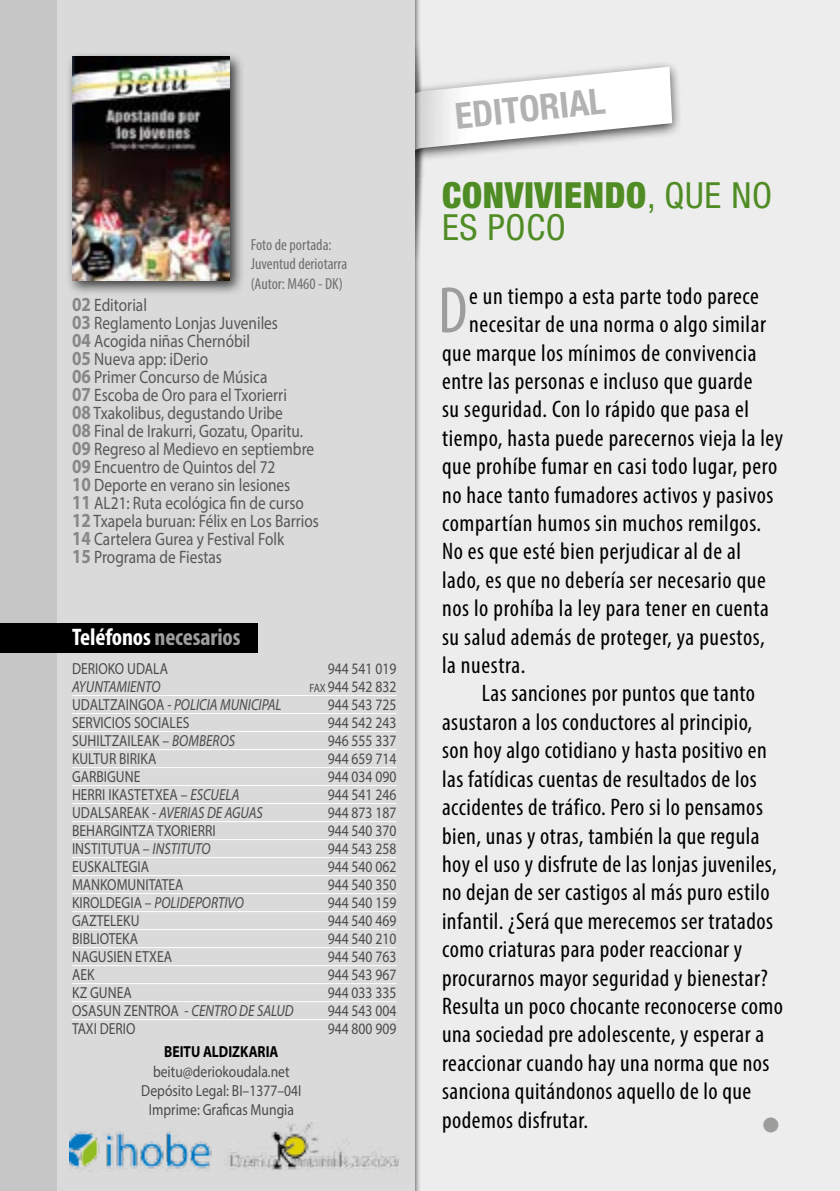
<style>
.page{position:relative;width:840px;height:1191px;background:#fff}
.page>*{position:absolute;margin:0;border:0;box-sizing:border-box;transform-origin:0 0}
.t1{font:condensed 66.2px "Myriad Pro";color:#9d9d9c}
.t2{font:300 condensed 40px "Helvetica";color:#9d9d9c}
.t3{font:condensed 36px/32px "Helvetica Neue LT Std";letter-spacing:.02em;color:#4f8c24}
.t4{font:700 condensed 36px "Helvetica Neue LT Std";color:#b3b2b2}
.t5{font:condensed 24px "Myriad Pro";letter-spacing:.02em;color:#000}
.t6{font:700 condensed 24px "Myriad Pro";letter-spacing:-.005em;color:#9d9d9c}
.t7{font:18px/18px "Myriad Pro";color:#575756;scale:.85 1}
.t8{font:16px/19.2px "Myriad Pro";color:#4a4a49;text-align:center;scale:.85 1}
.t9{font:italic 16px "Myriad Pro";color:#4a4a49;scale:.85 1}
.t10{font:condensed 16px/19.2px "Myriad Pro";color:#706f6f}
.t11{font:700 16px "Myriad Pro";color:#000;scale:.85 1}
.s1{font-weight:700;font-size:20px;color:#878787}
.s2{color:#fff}
.s3{font-size:12px}
.s4{font-style:normal}
.s5{font-style:italic}
.s6{font-weight:900}
</style>
<div class="page">
<div style="left:412px;top:0;width:427px;height:1191px;background:#ededed"></div>
<div style="left:392px;top:59px;width:290px;height:113px;background:#000;opacity:.75"></div>
<svg style="left:420px;top:58px;width:251px;height:175px"></svg>
<img style="left:420px;top:81px;width:104px;height:81px">
<div style="left:0;top:0;width:414px;height:1191px;background:#dadada"></div>
<img style="left:69px;top:1131px;width:143px;height:38px">
<img style="left:224px;top:1122px;width:175px;height:48px">
<div style="left:0;top:0;width:57px;height:1191px;background:#c6c6c6"></div>
<div style="left:0;top:623px;width:257px;height:29px;background:#000"></div>
<hr style="left:72px;top:695px;width:237px;height:1px;background:#fff">
<svg style="left:309px;top:695px;width:18px;height:1px"></svg>
<hr style="left:327px;top:695px;width:69px;height:1px;background:#fff">
<hr style="left:72px;top:713px;width:324px;height:1px;background:#fff">
<hr style="left:72px;top:731px;width:324px;height:1px;background:#fff">
<hr style="left:72px;top:749px;width:324px;height:1px;background:#fff">
<hr style="left:72px;top:767px;width:324px;height:1px;background:#fff">
<hr style="left:72px;top:785px;width:324px;height:1px;background:#fff">
<hr style="left:72px;top:803px;width:324px;height:1px;background:#fff">
<hr style="left:72px;top:821px;width:324px;height:1px;background:#fff">
<hr style="left:72px;top:839px;width:324px;height:1px;background:#fff">
<hr style="left:72px;top:857px;width:324px;height:1px;background:#fff">
<hr style="left:72px;top:875px;width:324px;height:1px;background:#fff">
<hr style="left:72px;top:893px;width:324px;height:1px;background:#fff">
<hr style="left:72px;top:911px;width:324px;height:1px;background:#fff">
<hr style="left:72px;top:929px;width:324px;height:1px;background:#fff">
<hr style="left:72px;top:947px;width:324px;height:1px;background:#fff">
<hr style="left:72px;top:965px;width:324px;height:1px;background:#fff">
<hr style="left:72px;top:983px;width:324px;height:1px;background:#fff">
<hr style="left:72px;top:1001px;width:324px;height:1px;background:#fff">
<hr style="left:72px;top:1019px;width:324px;height:1px;background:#fff">
<div style="left:65px;top:50px;width:180px;height:245px;background:#000;opacity:.75"></div>
<img style="left:72px;top:57px;width:158px;height:223px">
<p class="t10" style="left:251px;top:235px;width:98px">Foto de portada:<br>Juventud deriotarra (Autor: M460 - DK)</p>
<p class="t7" style="left:72px;top:296px;width:292px"><span class="s1">02</span> Editorial<br><span class="s1">03</span> Reglamento Lonjas Juveniles<br><span class="s1">04</span> Acogida niñas Chernóbil<br><span class="s1">05</span> Nueva app: iDerio<br><span class="s1">06</span> Primer Concurso de Música<br><span class="s1">07</span> Escoba de Oro para el Txorierri<br><span class="s1">08</span> Txakolibus, degustando Uribe<br><span class="s1">08</span> Final de Irakurri, Gozatu, Oparitu.<br><span class="s1">09</span> Regreso al Medievo en septiembre<br><span class="s1">09</span> Encuentro de Quintos del 72<br><span class="s1">10</span> Deporte en verano sin lesiones<br><span class="s1">11</span> AL21: Ruta ecológica fin de curso<br><span class="s1">12</span> Txapela buruan: Félix en Los Barrios<br><span class="s1">14</span> Cartelera Gurea y Festival Folk<br><span class="s1">15</span> Programa de Fiestas</p>
<p class="t6" style="left:72px;top:622px;width:170px"><span class="s2">Teléfonos</span> necesarios</p>
<p class="t8" style="left:72px;top:659px;width:114px">DERIOKO UDALA</p>
<p class="t8" style="left:327px;top:659px;width:82px">944 541 019</p>
<p class="t9" style="left:72px;top:677px;width:105px">AYUNTAMIENTO</p>
<p class="t8" style="left:309px;top:677px;width:104px"><span class="s3">FAX</span> 944 542 832</p>
<p class="t9" style="left:72px;top:695px;width:248px"><span class="s4">UDALTZAINGOA -</span> POLICIA MUNICIPAL</p>
<p class="t8" style="left:327px;top:695px;width:82px">944 543 725</p>
<p class="t8" style="left:72px;top:713px;width:139px">SERVICIOS SOCIALES</p>
<p class="t8" style="left:327px;top:713px;width:82px">944 542 243</p>
<p class="t8" style="left:72px;top:731px;width:193px">SUHILTZAILEAK – <span class="s5">BOMBEROS</span></p>
<p class="t8" style="left:327px;top:731px;width:82px">946 555 337</p>
<p class="t8" style="left:72px;top:749px;width:101px">KULTUR BIRIKA</p>
<p class="t8" style="left:327px;top:749px;width:82px">944 659 714</p>
<p class="t8" style="left:72px;top:767px;width:82px">GARBIGUNE</p>
<p class="t8" style="left:327px;top:767px;width:82px">944 034 090</p>
<p class="t8" style="left:72px;top:785px;width:198px">HERRI IKASTETXEA – <span class="s5">ESCUELA</span></p>
<p class="t8" style="left:327px;top:785px;width:82px">944 541 246</p>
<p class="t9" style="left:72px;top:803px;width:226px"><span class="s4">UDALSAREAK -</span> AVERIAS DE AGUAS</p>
<p class="t8" style="left:327px;top:803px;width:82px">944 873 187</p>
<p class="t8" style="left:72px;top:821px;width:170px">BEHARGINTZA TXORIERRI</p>
<p class="t8" style="left:327px;top:821px;width:82px">944 540 370</p>
<p class="t8" style="left:72px;top:839px;width:164px">INSTITUTUA – <span class="s5">INSTITUTO</span></p>
<p class="t8" style="left:327px;top:839px;width:82px">944 543 258</p>
<p class="t8" style="left:72px;top:857px;width:92px">EUSKALTEGIA</p>
<p class="t8" style="left:327px;top:857px;width:82px">944 540 062</p>
<p class="t8" style="left:72px;top:875px;width:132px">MANKOMUNITATEA</p>
<p class="t8" style="left:327px;top:875px;width:82px">944 540 350</p>
<p class="t9" style="left:72px;top:893px;width:204px"><span class="s4">KIROLDEGIA –</span> POLIDEPORTIVO</p>
<p class="t8" style="left:327px;top:893px;width:82px">944 540 159</p>
<p class="t8" style="left:72px;top:911px;width:81px">GAZTELEKU</p>
<p class="t8" style="left:327px;top:911px;width:82px">944 540 469</p>
<p class="t8" style="left:72px;top:929px;width:79px">BIBLIOTEKA</p>
<p class="t8" style="left:327px;top:929px;width:82px">944 540 210</p>
<p class="t8" style="left:72px;top:947px;width:119px">NAGUSIEN ETXEA</p>
<p class="t8" style="left:327px;top:947px;width:82px">944 540 763</p>
<p class="t8" style="left:72px;top:965px;width:28px">AEK</p>
<p class="t8" style="left:327px;top:965px;width:82px">944 543 967</p>
<p class="t8" style="left:72px;top:983px;width:72px">KZ GUNEA</p>
<p class="t8" style="left:327px;top:983px;width:82px">944 033 335</p>
<p class="t8" style="left:72px;top:1001px;width:262px">OSASUN ZENTROA - <span class="s5">CENTRO DE SALUD</span></p>
<p class="t8" style="left:327px;top:1001px;width:82px">944 543 004</p>
<p class="t8" style="left:72px;top:1019px;width:76px">TAXI DERIO</p>
<p class="t8" style="left:327px;top:1019px;width:82px">944 800 909</p>
<p class="t11" style="left:164px;top:1041px;width:136px">BEITU ALDIZKARIA</p>
<p class="t8" style="left:141px;top:1061px;width:190px">beitu@deriokoudala.net<br>Depósito Legal: BI–1377–04I<br>Imprime: Graficas Mungia</p>
<h3 class="t4" style="left:453px;top:94px;width:152px;rotate:-6deg">EDITORIAL</h3>
<h3 class="t3" style="left:442px;top:179px;width:331px"><span class="s6">CONVIVIENDO</span>, QUE NO<br>ES POCO</h3>
<h1 class="t1" style="left:438px;top:270px;width:31px">D</h1>
<p class="t5" style="left:469px;top:281px;width:291px">e un tiempo a esta parte todo parece</p>
<p class="t5" style="left:469px;top:310px;width:298px">necesitar de una norma o algo similar</p>
<p class="t5" style="left:442px;top:338px;width:316px">que marque los mínimos de convivencia</p>
<p class="t5" style="left:442px;top:366px;width:312px">entre las personas e incluso que guarde</p>
<p class="t5" style="left:442px;top:395px;width:308px">su seguridad. Con lo rápido que pasa el</p>
<p class="t5" style="left:442px;top:423px;width:342px">tiempo, hasta puede parecernos vieja la ley</p>
<p class="t5" style="left:442px;top:452px;width:336px">que prohíbe fumar en casi todo lugar, pero</p>
<p class="t5" style="left:442px;top:480px;width:333px">no hace tanto fumadores activos y pasivos</p>
<p class="t5" style="left:442px;top:508px;width:320px">compartían humos sin muchos remilgos.</p>
<p class="t5" style="left:442px;top:537px;width:300px">No es que esté bien perjudicar al de al</p>
<p class="t5" style="left:442px;top:565px;width:325px">lado, es que no debería ser necesario que</p>
<p class="t5" style="left:442px;top:594px;width:328px">nos lo prohíba la ley para tener en cuenta</p>
<p class="t5" style="left:442px;top:622px;width:324px">su salud además de proteger, ya puestos,</p>
<p class="t5" style="left:442px;top:650px;width:85px">la nuestra.</p>
<p class="t5" style="left:481px;top:679px;width:275px">Las sanciones por puntos que tanto</p>
<p class="t5" style="left:442px;top:707px;width:311px">asustaron a los conductores al principio,</p>
<p class="t5" style="left:442px;top:736px;width:326px">son hoy algo cotidiano y hasta positivo en</p>
<p class="t5" style="left:442px;top:764px;width:316px">las fatídicas cuentas de resultados de los</p>
<p class="t5" style="left:442px;top:792px;width:322px">accidentes de tráfico. Pero si lo pensamos</p>
<p class="t5" style="left:442px;top:821px;width:319px">bien, unas y otras, también la que regula</p>
<p class="t5" style="left:442px;top:849px;width:336px">hoy el uso y disfrute de las lonjas juveniles,</p>
<p class="t5" style="left:442px;top:878px;width:329px">no dejan de ser castigos al más puro estilo</p>
<p class="t5" style="left:442px;top:906px;width:332px">infantil. ¿Será que merecemos ser tratados</p>
<p class="t5" style="left:442px;top:934px;width:301px">como criaturas para poder reaccionar y</p>
<p class="t5" style="left:442px;top:963px;width:327px">procurarnos mayor seguridad y bienestar?</p>
<p class="t5" style="left:442px;top:991px;width:342px">Resulta un poco chocante reconocerse como</p>
<p class="t5" style="left:442px;top:1019px;width:323px">una sociedad pre adolescente, y esperar a</p>
<p class="t5" style="left:442px;top:1048px;width:329px">reaccionar cuando hay una norma que nos</p>
<p class="t5" style="left:442px;top:1076px;width:310px">sanciona quitándonos aquello de lo que</p>
<p class="t5" style="left:442px;top:1105px;width:147px">podemos disfrutar.</p>
<h2 class="t2" style="left:758px;top:1102px;width:26px">•</h2>
</div>
